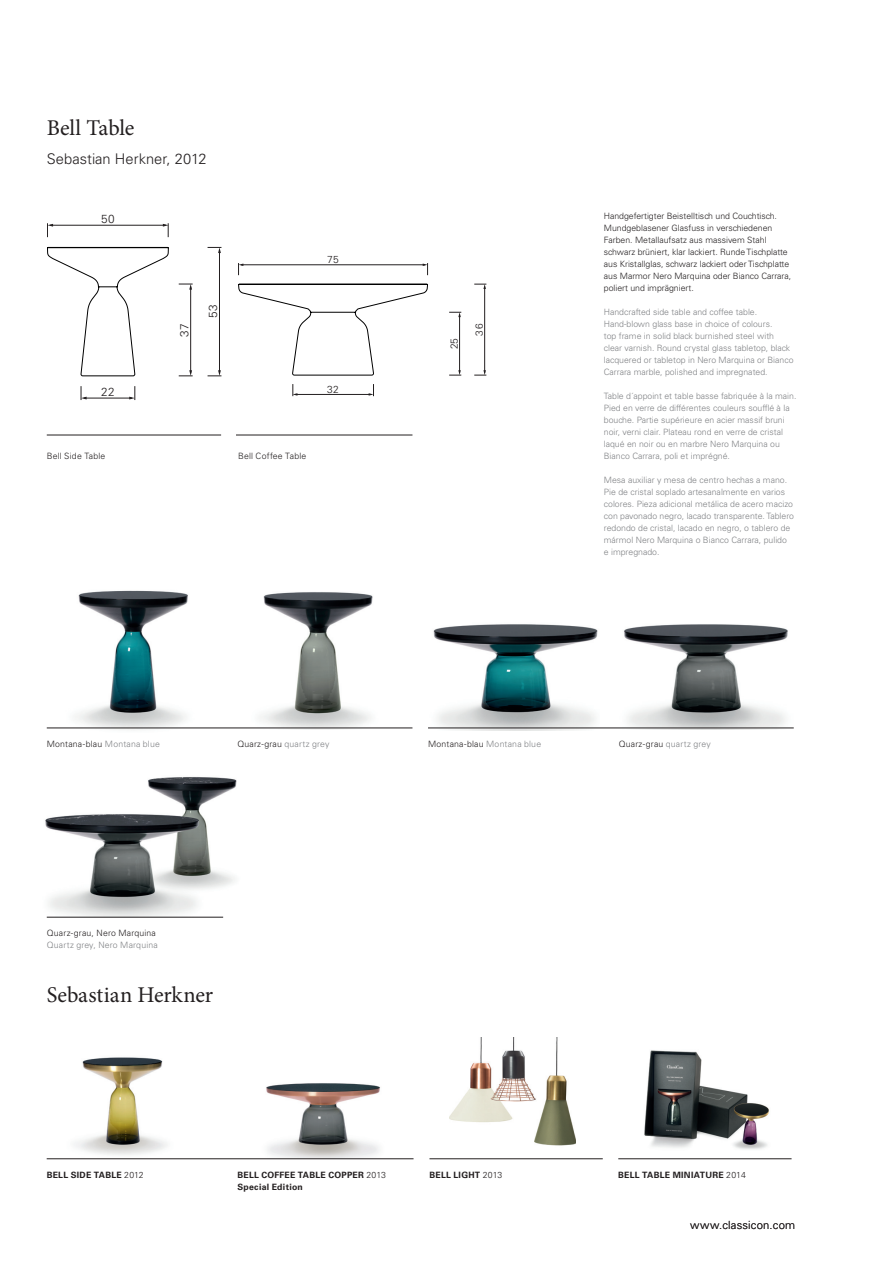
<style>
.page{position:relative;width:893px;height:1263px;background:#fff}
.page>*{position:absolute;margin:0;border:0;box-sizing:border-box;transform-origin:0 0}
.t1{font:22.5px "Minion Pro";letter-spacing:-.005em;color:#231f20}
.t2{font:300 14.7px "Univers LT Std";color:#231f20}
.t3{font:300 11.7px "Univers";letter-spacing:.04em;color:#231f20}
.t4{font:300 11.25px "Univers LT Std";letter-spacing:.015em;color:#231f20}
.t5{font:300 10.2px "Univers LT Std";letter-spacing:.03em;color:#231f20}
.t6{font:300 8.7px/12px "Univers LT Std";color:#808285}
.t7{font:300 8.7px/12px "Univers LT Std";color:#231f20}
.t8{font:300 8.7px "Univers LT Std";letter-spacing:.025em;color:#231f20}
.t9{font:700 8.7px "Univers";letter-spacing:.03em;color:#231f20}
.t10{font:300 8.7px "Univers LT Std";letter-spacing:.02em;color:#231f20}
.t11{font:300 8.7px "Univers LT Std";letter-spacing:.02em;color:#808285}
.s1{color:#808285}
.s2{font-family:"Univers LT Std";font-weight:300}
</style>
<div class="page">
<img style="left:47px;top:590px;width:162px;height:140px">
<img style="left:405px;top:624px;width:196px;height:106px">
<img style="left:601px;top:624px;width:193px;height:104px">
<img style="left:234px;top:592px;width:158px;height:136px">
<hr style="left:190px;top:287px;width:1px;height:86px;background:#231f20">
<svg style="left:179px;top:284px;width:14px;height:6px"></svg>
<svg style="left:179px;top:370px;width:14px;height:7px"></svg>
<hr style="left:219px;top:250px;width:1px;height:123px;background:#231f20">
<svg style="left:208px;top:247px;width:13px;height:6px"></svg>
<svg style="left:208px;top:370px;width:13px;height:7px"></svg>
<hr style="left:84px;top:398px;width:48px;height:1px;background:#231f20">
<svg style="left:129px;top:386px;width:7px;height:14px"></svg>
<svg style="left:81px;top:386px;width:6px;height:14px"></svg>
<svg style="left:47px;top:247px;width:122px;height:129px"></svg>
<hr style="left:50px;top:225px;width:116px;height:1px;background:#231f20">
<svg style="left:47px;top:223px;width:6px;height:14px"></svg>
<svg style="left:163px;top:223px;width:6px;height:14px"></svg>
<hr style="left:459px;top:315px;width:1px;height:58px;background:#231f20">
<svg style="left:449px;top:312px;width:12px;height:5px"></svg>
<svg style="left:449px;top:370px;width:12px;height:6px"></svg>
<hr style="left:484px;top:287px;width:1px;height:86px;background:#231f20">
<svg style="left:474px;top:284px;width:12px;height:5px"></svg>
<svg style="left:474px;top:370px;width:12px;height:6px"></svg>
<hr style="left:241px;top:264px;width:184px;height:1px;background:#231f20">
<svg style="left:238px;top:263px;width:5px;height:12px"></svg>
<svg style="left:423px;top:263px;width:5px;height:12px"></svg>
<svg style="left:238px;top:284px;width:190px;height:112px"></svg>
<hr style="left:47px;top:728px;width:365px;height:1px;background:#231f20">
<hr style="left:428px;top:728px;width:366px;height:1px;background:#231f20">
<hr style="left:236px;top:435px;width:176px;height:1px;background:#231f20">
<hr style="left:47px;top:435px;width:174px;height:1px;background:#231f20">
<img style="left:449px;top:1037px;width:127px;height:109px">
<img style="left:644px;top:1050px;width:126px;height:100px">
<img style="left:266px;top:1083px;width:114px;height:75px">
<hr style="left:47px;top:1158px;width:367px;height:1px;background:#231f20">
<hr style="left:429px;top:1158px;width:174px;height:1px;background:#231f20">
<hr style="left:618px;top:1158px;width:174px;height:1px;background:#231f20">
<img style="left:60px;top:1057px;width:132px;height:103px">
<img style="left:45px;top:777px;width:192px;height:141px">
<h1 class="t1" style="left:47px;top:113px;width:89px">Bell Table</h1>
<h2 class="t2" style="left:47px;top:150px;width:161px">Sebastian Herkner, 2012</h2>
<h3 class="t3" style="left:101px;top:212px;width:15px">50</h3>
<h3 class="t3" style="left:101px;top:385px;width:15px">22</h3>
<h3 class="t3" style="left:177px;top:337px;width:15px;rotate:-90deg">37</h3>
<h3 class="t3" style="left:206px;top:318px;width:15px;rotate:-90deg">53</h3>
<p class="t5" style="left:327px;top:253px;width:13px">75</p>
<p class="t5" style="left:327px;top:383px;width:13px">32</p>
<p class="t8" style="left:47px;top:451px;width:60px">Bell Side Table</p>
<p class="t10" style="left:238px;top:451px;width:70px">Bell Coffee Table</p>
<p class="t5" style="left:448px;top:349px;width:13px;rotate:-90deg">25</p>
<p class="t5" style="left:473px;top:335px;width:13px;rotate:-90deg">36</p>
<p class="t7" style="left:604px;top:210px;width:189px">Handgefertigter Beistelltisch und Couchtisch.<br>Mundgeblasener Glasfuss in verschiedenen Farben. Metallaufsatz aus massivem Stahl schwarz brüniert, klar lackiert. Runde Tischplatte aus Kristallglas, schwarz lackiert oder Tischplatte aus Marmor Nero Marquina oder Bianco Carrara, poliert und imprägniert.</p>
<p class="t6" style="left:604px;top:306px;width:191px">Handcrafted side table and coffee table.<br>Hand-blown glass base in choice of colours.<br>top frame in solid black burnished steel with clear varnish. Round crystal glass tabletop, black lacquered or tabletop in Nero Marquina or Bianco Carrara marble, polished and impregnated.</p>
<p class="t6" style="left:604px;top:390px;width:194px">Table d´appoint et table basse fabriquée à la main.<br>Pied en verre de différentes couleurs soufflé à la bouche. Partie supérieure en acier massif bruni noir, verni clair. Plateau rond en verre de cristal laqué en noir ou en marbre Nero Marquina ou Bianco Carrara, poli et imprégné.</p>
<p class="t6" style="left:604px;top:474px;width:192px">Mesa auxiliar y mesa de centro hechas a mano.<br>Pie de cristal soplado artesanalmente en varios colores. Pieza adicional metálica de acero macizo con pavonado negro, lacado transparente. Tablero redondo de cristal, lacado en negro, o tablero de mármol Nero Marquina o Bianco Carrara, pulido<br>e impregnado.</p>
<p class="t8" style="left:47px;top:739px;width:115px">Montana-blau <span class="s1">Montana blue</span></p>
<p class="t8" style="left:237px;top:739px;width:94px">Quarz-grau <span class="s1">quartz grey</span></p>
<p class="t8" style="left:428px;top:739px;width:115px">Montana-blau <span class="s1">Montana blue</span></p>
<p class="t8" style="left:619px;top:739px;width:94px">Quarz-grau <span class="s1">quartz grey</span></p>
<p class="t10" style="left:47px;top:928px;width:111px">Quarz-grau, Nero Marquina</p>
<p class="t11" style="left:47px;top:940px;width:113px">Quartz grey, Nero Marquina</p>
<h1 class="t1" style="left:47px;top:980px;width:168px">Sebastian Herkner</h1>
<p class="t9" style="left:47px;top:1170px;width:99px">BELL SIDE TABLE <span class="s2">2012</span></p>
<p class="t9" style="left:237px;top:1170px;width:150px">BELL COFFEE TABLE COPPER <span class="s2">2013</span></p>
<p class="t9" style="left:429px;top:1170px;width:12px">Bell</p>
<p class="t9" style="left:453px;top:1170px;width:12px">Light</p>
<p class="t7" style="left:483px;top:1169px;width:21px">2013</p>
<p class="t9" style="left:618px;top:1170px;width:129px">BELL TABLE MINIATURE <span class="s2">2014</span></p>
<p class="t9" style="left:237px;top:1182px;width:67px">Special Edition</p>
<p class="t4" style="left:690px;top:1218px;width:106px">www.classicon.com</p>
</div>
